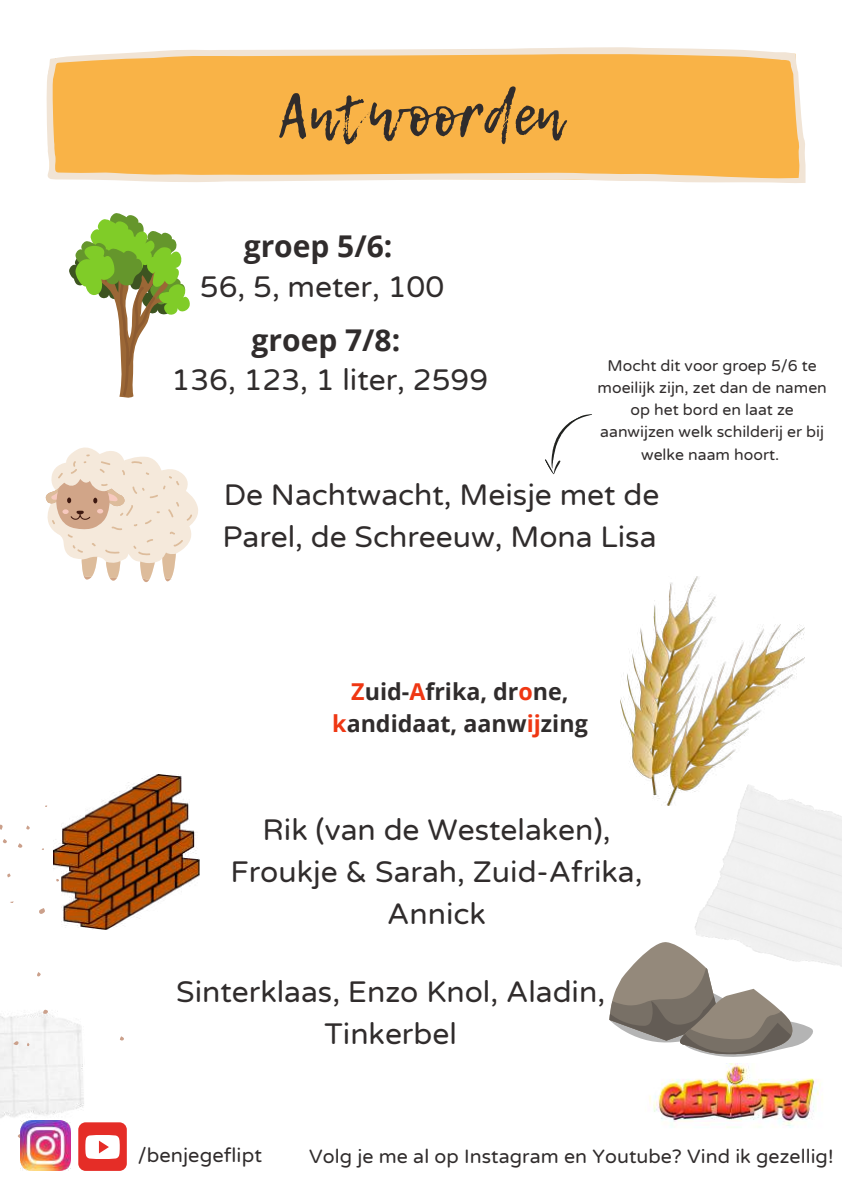
<style>
.page{position:relative;width:842px;height:1191px;background:#fff}
.page>*{position:absolute;margin:0;border:0;box-sizing:border-box;transform-origin:0 0}
.t1{font:57px "Lemon Tuesday";color:#302c2c}
.t2{font:30px/42px "Varela Round";color:#302c2c;text-align:center}
.t3{font:700 30px "Open Sans";color:#302c2c}
.t4{font:700 23.3px/32.6px "Open Sans";color:#302c2c;text-align:center}
.t5{font:20px "Varela Round";letter-spacing:.005em;color:#302c2c}
.t6{font:19.6px "Varela Round";letter-spacing:.005em;color:#302c2c}
.t7{font:15.8px/22.1px "Varela Round";color:#302c2c;text-align:center}
.s1{color:#ef3713}
</style>
<div class="page">
<svg style="left:47px;top:47px;width:759px;height:136px;background:#f8bb5e"></svg>
<svg style="left:0;top:805px;width:127px;height:366px"></svg>
<img style="left:20px;top:1120px;width:50px;height:50px">
<div style="left:78px;top:1122px;width:49px;height:48px;background:#e52d27;border-radius:7px"></div>
<svg style="left:85px;top:1135px;width:35px;height:23px"></svg>
<img style="left:649px;top:1063px;width:172px;height:65px">
<svg style="left:69px;top:213px;width:121px;height:185px"></svg>
<svg style="left:45px;top:447px;width:153px;height:136px"></svg>
<svg style="left:545px;top:414px;width:47px;height:61px"></svg>
<img style="left:620px;top:576px;width:185px;height:229px">
<img style="left:54px;top:774px;width:146px;height:155px">
<svg style="left:609px;top:941px;width:204px;height:115px"></svg>
<h1 class="t1" style="left:279px;top:72px;width:285px">Antwoorden</h1>
<p class="t3" style="left:244px;top:225px;width:150px">groep 5/6:</p>
<p class="t2" style="left:200px;top:266px;width:246px">56, 5, meter, 100</p>
<p class="t3" style="left:252px;top:318px;width:150px">groep 7/8:</p>
<p class="t2" style="left:172px;top:360px;width:318px">136, 123, 1 liter, 2599</p>
<p class="t7" style="left:598px;top:355px;width:231px">Mocht dit voor groep 5/6 te moeilijk zijn, zet dan de namen op het bord en laat ze aanwijzen welk schilderij er bij welke naam hoort.</p>
<p class="t2" style="left:222px;top:474px;width:439px;text-align:left">De Nachtwacht, Meisje met de<br>Parel, de Schreeuw, Mona Lisa</p>
<p class="t4" style="left:332px;top:674px;width:257px"><span class="s1">Z</span>uid-<span class="s1">A</span>frika, dr<span class="s1">o</span>ne, <span class="s1">k</span>andidaat, aanw<span class="s1">ij</span>zing</p>
<p class="t2" style="left:231px;top:809px;width:414px">Rik (van de Westelaken),<br>Froukje &amp; Sarah, Zuid-Afrika,<br>Annick</p>
<p class="t2" style="left:176px;top:971px;width:430px">Sinterklaas, Enzo Knol, Aladin,<br>Tinkerbel</p>
<p class="t5" style="left:138px;top:1143px;width:126px">/benjegeflipt</p>
<p class="t6" style="left:309px;top:1144px;width:526px">Volg je me al op Instagram en Youtube? Vind ik gezellig!</p>
</div>
